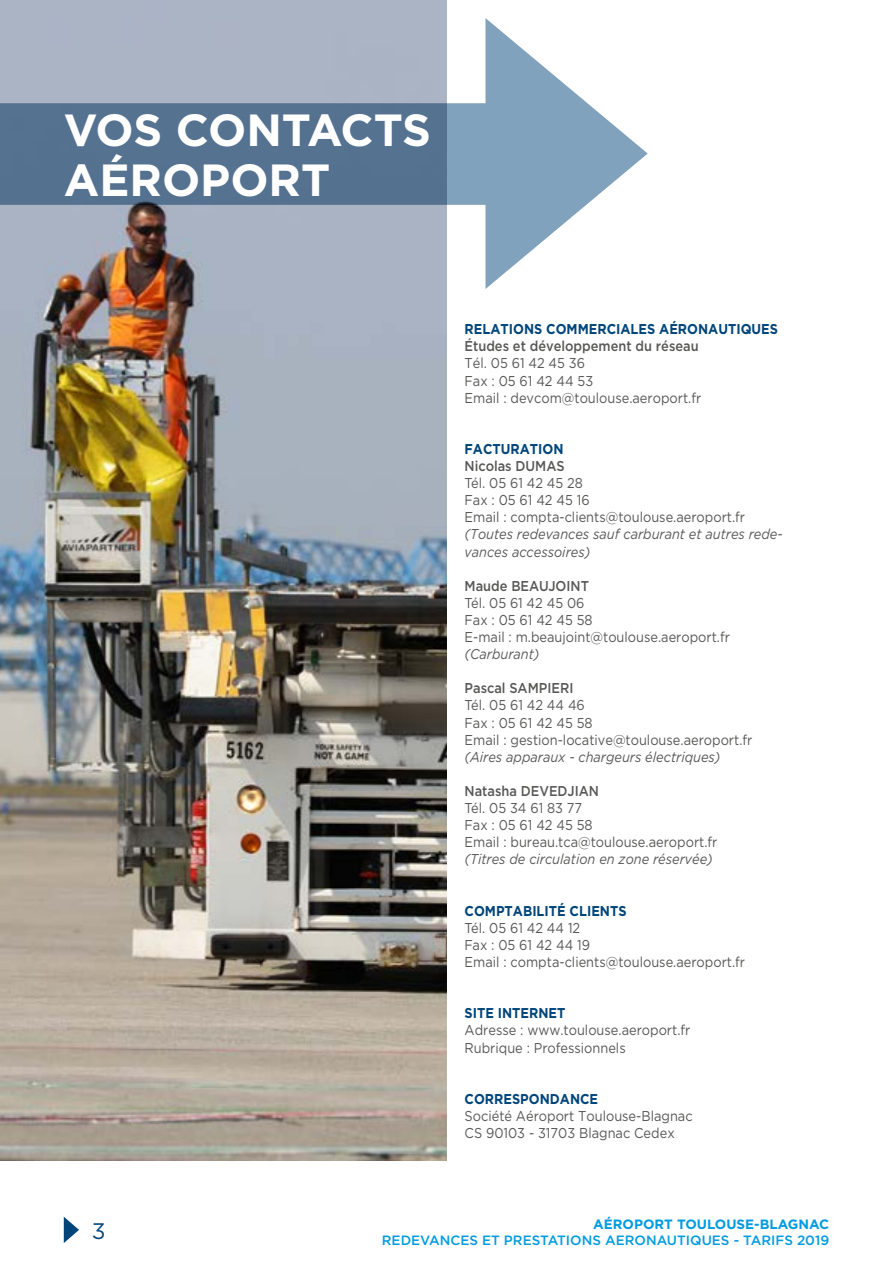
<style>
.page{position:relative;width:893px;height:1263px;background:#fff}
.page>*{position:absolute;margin:0;border:0;box-sizing:border-box;transform-origin:0 0}
.t1{font:700 45px/49.5px "Gotham";color:#fff}
.t2{font:22.5px "Gotham";color:#00457a}
.t3{font:14.25px/17.1px "Gotham";color:#575756;scale:.9 1}
.t4{font:italic 14.25px/17.1px "Gotham";color:#575756;scale:.9 1}
.t5{font:700 14.25px "Gotham";color:#00457a;scale:.9 1}
.t6{font:500 14.25px "Gotham";color:#575756;scale:.9 1}
.t7{font:500 13.5px "Gotham";color:#009be0}
.t8{font:700 13.5px "Gotham";color:#009be0}
</style>
<div class="page">
<img style="left:1px;top:0;width:445px;height:1161px">
<svg style="left:0;top:18px;width:648px;height:271px"></svg>
<svg style="left:64px;top:1217px;width:15px;height:26px"></svg>
<h1 class="t1" style="left:64px;top:104px;width:369px">VOS CONTACTS<br>AÉROPORT</h1>
<p class="t5" style="left:465px;top:321px;width:350px">RELATIONS COMMERCIALES AÉRONAUTIQUES</p>
<p class="t6" style="left:465px;top:337px;width:262px">Études et développement du réseau</p>
<p class="t3" style="left:465px;top:355px;width:264px">Tél. 05 61 42 45 36<br>Fax : 05 61 42 44 53<br>Email : devcom@toulouse.aeroport.fr</p>
<p class="t5" style="left:465px;top:441px;width:112px">FACTURATION</p>
<p class="t6" style="left:465px;top:457px;width:113px">Nicolas DUMAS</p>
<p class="t3" style="left:465px;top:474px;width:313px">Tél. 05 61 42 45 28<br>Fax : 05 61 42 45 16<br>Email : compta-clients@toulouse.aeroport.fr</p>
<p class="t4" style="left:465px;top:526px;width:355px">(Toutes redevances sauf carburant et autres rede&shy;vances accessoires)</p>
<p class="t6" style="left:465px;top:576px;width:140px">Maude BEAUJOINT</p>
<p class="t3" style="left:465px;top:594px;width:296px">Tél. 05 61 42 45 06<br>Fax : 05 61 42 45 58<br>E-mail : m.beaujoint@toulouse.aeroport.fr</p>
<p class="t4" style="left:465px;top:646px;width:85px">(Carburant)</p>
<p class="t6" style="left:465px;top:679px;width:123px">Pascal SAMPIERI</p>
<p class="t3" style="left:465px;top:697px;width:321px">Tél. 05 61 42 44 46<br>Fax : 05 61 42 45 58<br>Email : gestion-locative@toulouse.aeroport.fr</p>
<p class="t4" style="left:465px;top:748px;width:286px">(Aires apparaux - chargeurs électriques)</p>
<p class="t6" style="left:465px;top:782px;width:151px">Natasha DEVEDJIAN</p>
<p class="t3" style="left:465px;top:799px;width:282px">Tél. 05 34 61 83 77<br>Fax : 05 61 42 45 58<br>Email : bureau.tca@toulouse.aeroport.fr</p>
<p class="t4" style="left:465px;top:851px;width:277px">(Titres de circulation en zone réservée)</p>
<p class="t5" style="left:465px;top:902px;width:182px">COMPTABILITÉ CLIENTS</p>
<p class="t3" style="left:465px;top:919px;width:313px">Tél. 05 61 42 44 12<br>Fax : 05 61 42 44 19<br>Email : compta-clients@toulouse.aeroport.fr</p>
<p class="t5" style="left:465px;top:1005px;width:114px">SITE INTERNET</p>
<p class="t3" style="left:465px;top:1021px;width:252px">Adresse : www.toulouse.aeroport.fr<br>Rubrique : Professionnels</p>
<p class="t5" style="left:465px;top:1090px;width:150px">CORRESPONDANCE</p>
<p class="t3" style="left:465px;top:1107px;width:255px">Société Aéroport Toulouse-Blagnac<br>CS 90103 - 31703 Blagnac Cedex</p>
<h2 class="t2" style="left:92px;top:1216px;width:15px">3</h2>
<p class="t8" style="left:593px;top:1216px;width:238px">AÉROPORT TOULOUSE-BLAGNAC</p>
<p class="t7" style="left:382px;top:1232px;width:449px">REDEVANCES ET PRESTATIONS AERONAUTIQUES - TARIFS 2019</p>
</div>
